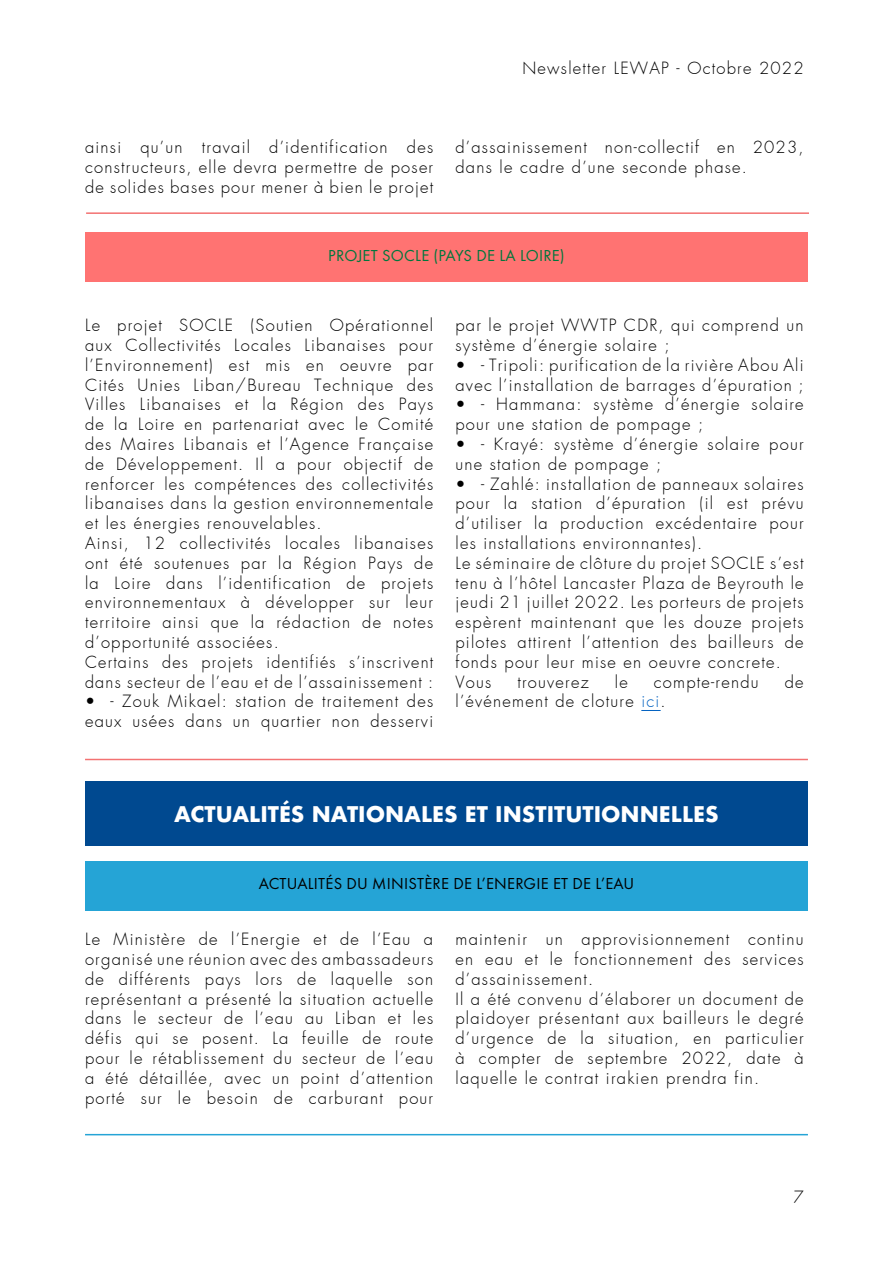
<style>
.page{position:relative;width:893px;height:1263px;background:#fff}
.page>*{position:absolute;margin:0;border:0;box-sizing:border-box;transform-origin:0 0}
.t1{font:700 21px "Futura";color:#fff}
.t2{font:300 16.5px/19.8px "Futura";letter-spacing:.075em;color:#000}
.t3{font:16.5px "Futura SCTOT";letter-spacing:.015em;color:#000}
.t4{font:16.5px "Futura SCTOT";letter-spacing:.015em;color:#00773d}
.s1{color:#0563c1}
</style>
<div class="page">
<div style="left:85px;top:232px;width:723px;height:50px;background:#ff7372"></div>
<svg style="left:641px;top:710px;width:20px;height:1px"></svg>
<div style="left:85px;top:861px;width:723px;height:50px;background:#25a4d6"></div>
<div style="left:85px;top:781px;width:723px;height:65px;background:#004990"></div>
<hr style="left:85px;top:1134px;width:723px;height:1px;background:#25a4d6">
<hr style="left:86px;top:212px;width:723px;height:2px;background:#f37272">
<hr style="left:85px;top:759px;width:723px;height:1px;background:#f37272">
<p class="t2" style="left:522px;top:58px;width:283px">Newsletter LEWAP - Octobre 2022</p>
<p class="t2" style="left:85px;top:137px;width:350px;text-align:justify">ainsi qu’un travail d’identification des constructeurs, elle devra permettre de poser de solides bases pour mener à bien le projet</p>
<p class="t2" style="left:455px;top:137px;width:350px">d’assainissement non-collectif en 2023, dans le cadre d’une seconde phase.</p>
<p class="t4" style="left:328px;top:246px;width:238px">PROJET SOCLE (PAYS DE LA LOIRE)</p>
<p class="t2" style="left:85px;top:316px;width:350px">Le projet SOCLE (Soutien Opérationnel aux Collectivités Locales Libanaises pour l’Environnement) est mis en oeuvre par Cités Unies Liban/Bureau Technique des Villes Libanaises et la Région des Pays de la Loire en partenariat avec le Comité des Maires Libanais et l’Agence Française de Développement. Il a pour objectif de renforcer les compétences des collectivités libanaises dans la gestion environnementale et les énergies renouvelables.<br>Ainsi, 12 collectivités locales libanaises ont été soutenues par la Région Pays de la Loire dans l’identification de projets environnementaux à développer sur leur territoire ainsi que la rédaction de notes d’opportunité associées.<br>Certains des projets identifiés s’inscrivent dans secteur de l’eau et de l’assainissement :</p>
<p class="t2" style="left:85px;top:692px;width:350px">• - Zouk Mikael: station de traitement des eaux usées dans un quartier non desservi</p>
<p class="t2" style="left:455px;top:315px;width:350px">par le projet WWTP CDR, qui comprend un système d’énergie solaire ;</p>
<p class="t2" style="left:455px;top:355px;width:350px">• - Tripoli: purification de la rivière Abou Ali avec l’installation de barrages d’épuration ;</p>
<p class="t2" style="left:455px;top:395px;width:350px">• - Hammana: système d’énergie solaire pour une station de pompage ;</p>
<p class="t2" style="left:455px;top:434px;width:350px">• - Krayé: système d’énergie solaire pour une station de pompage ;</p>
<p class="t2" style="left:455px;top:474px;width:350px">• - Zahlé: installation de panneaux solaires pour la station d’épuration (il est prévu d’utiliser la production excédentaire pour les installations environnantes).<br>Le séminaire de clôture du projet SOCLE s’est tenu à l’hôtel Lancaster Plaza de Beyrouth le jeudi 21 juillet 2022. Les porteurs de projets espèrent maintenant que les douze projets pilotes attirent l’attention des bailleurs de fonds pour leur mise en oeuvre concrete.<br>Vous</p>
<p class="t2" style="left:517px;top:672px;width:73px">trouverez</p>
<p class="t2" style="left:615px;top:672px;width:14px">le</p>
<p class="t2" style="left:654px;top:672px;width:106px">compte-rendu</p>
<p class="t2" style="left:785px;top:672px;width:20px">de</p>
<p class="t2" style="left:455px;top:692px;width:212px">l’événement de cloture <span class="s1">ici</span>.</p>
<p class="t1" style="left:174px;top:799px;width:546px">ACTUALITÉS NATIONALES ET INSTITUTIONNELLES</p>
<p class="t3" style="left:259px;top:874px;width:377px">ACTUALITÉS DU MINISTÈRE DE L’ENERGIE ET DE L’EAU</p>
<p class="t2" style="left:85px;top:929px;width:350px;text-align:justify">Le Ministère de l’Energie et de l’Eau a organisé une réunion avec des ambassadeurs de différents pays lors de laquelle son représentant a présenté la situation actuelle dans le secteur de l’eau au Liban et les défis qui se posent. La feuille de route pour le rétablissement du secteur de l’eau a été détaillée, avec un point d’attention porté sur le besoin de carburant pour</p>
<p class="t2" style="left:455px;top:929px;width:350px">maintenir un approvisionnement continu en eau et le fonctionnement des services d’assainissement.<br>Il a été convenu d’élaborer un document de plaidoyer présentant aux bailleurs le degré d’urgence de la situation, en particulier à compter de septembre 2022, date à laquelle le contrat irakien prendra fin.</p>
<p class="t2" style="left:793px;top:1187px;width:12px">7</p>
</div>
